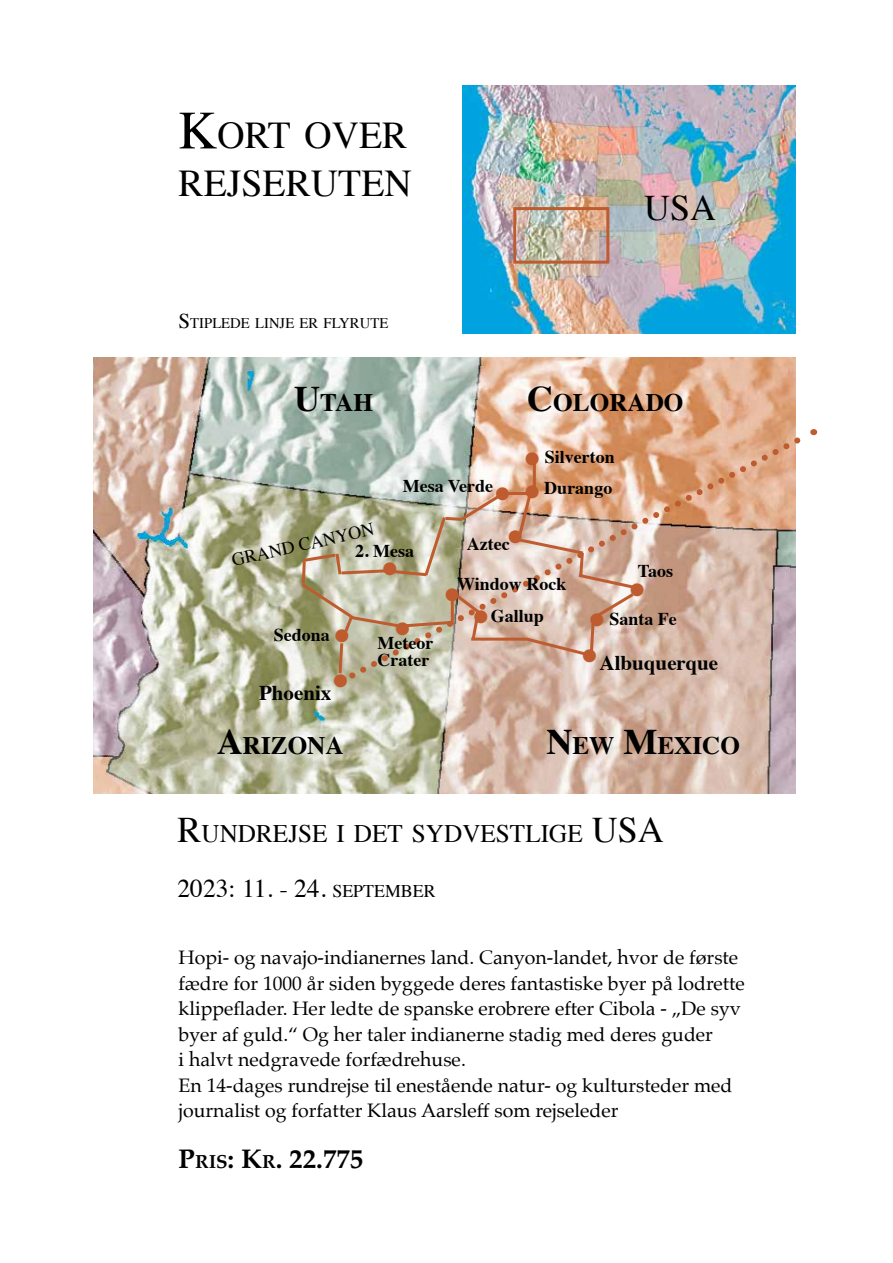
<style>
.page{position:relative;width:893px;height:1263px;background:#fff}
.page>*{position:absolute;margin:0;border:0;box-sizing:border-box;transform-origin:0 0}
.t1{font:37.8px/48px "Times";color:#000}
.t2{font:36px "Times";color:#000}
.t3{font:700 27px "Palatino";color:#000}
.t4{font:25.5px "Times";color:#000}
.t5{font:700 25.2px "Times";color:#000}
.t6{font:25.2px "Times";color:#000}
.t7{font:700 21px "Times";color:#000}
.t8{font:19.5px/25.5px "Palatino";color:#000}
.t9{font:700 18px/17.2px "Times";color:#000}
.t10{font:18px "Times";color:#000}
.t11{font:18px "Zapf Dingbats ITC";color:#bf5c2f}
.t12{font:14.7px "Times";color:#000}
.s1{font-size:54px}
.s2{font-size:21px}
.s3{font-size:36px}
.s4{color:#bf5c2f}
.s5{font-size:17.85px}
.s6{font-size:18.9px}
</style>
<div class="page">
<img style="left:462px;top:85px;width:333px;height:249px">
<div style="left:513px;top:207px;width:96px;height:57px;border:3px solid #bf5c2f"></div>
<img style="left:94px;top:357px;width:701px;height:436px">
<svg style="left:344px;top:427px;width:472px;height:257px;background:#d6b8a5"></svg>
<hr style="left:533px;top:462px;width:3px;height:29px;background:#bf5c2f">
<hr style="left:503px;top:492px;width:26px;height:3px;background:#bf5c2f">
<hr style="left:471px;top:638px;width:57px;height:3px;background:#bf5c2f">
<svg style="left:513px;top:490px;width:125px;height:167px;background:#dabaa8"></svg>
<svg style="left:299px;top:492px;width:204px;height:192px;background:#c2b9a1"></svg>
<h1 class="t1" style="left:179px;top:108px;width:234px"><span class="s1">K</span>ORT OVER<br>REJSERUTEN</h1>
<p class="t12" style="left:179px;top:310px;width:211px"><span class="s2">S</span>TIPLEDE LINJE ER FLYRUTE</p>
<h2 class="t2" style="left:644px;top:174px;width:25px">USA</h2>
<p class="t5" style="left:294px;top:379px;width:80px"><span class="s3">U</span>TAH</p>
<p class="t5" style="left:527px;top:379px;width:158px"><span class="s3">C</span>OLORADO</p>
<p class="t9" style="left:525px;top:446px;width:91px"><span class="s4">●</span> Silverton</p>
<p class="t11" style="left:525px;top:483px;width:16px">●</p>
<p class="t9" style="left:403px;top:475px;width:92px">Mesa Verde</p>
<p class="t9" style="left:544px;top:478px;width:70px">Durango</p>
<p class="t9" style="left:467px;top:533px;width:44px">Aztec</p>
<p class="t11" style="left:495px;top:486px;width:16px">●</p>
<p class="t10" style="left:228px;top:544px;width:147px;rotate:-13deg">GRAND CANYON</p>
<p class="t11" style="left:508px;top:528px;width:16px">●</p>
<p class="t9" style="left:355px;top:541px;width:60px">2. Mesa</p>
<p class="t11" style="left:383px;top:560px;width:16px">●</p>
<p class="t9" style="left:457px;top:573px;width:111px">Window Rock</p>
<p class="t11" style="left:445px;top:586px;width:16px">●</p>
<p class="t9" style="left:638px;top:560px;width:37px">Taos</p>
<p class="t11" style="left:630px;top:582px;width:16px">●</p>
<p class="t9" style="left:274px;top:624px;width:77px">Sedona <span class="s4">●</span></p>
<p class="t11" style="left:334px;top:672px;width:16px">●</p>
<p class="t7" style="left:259px;top:673px;width:74px">Phoenix</p>
<p class="t5" style="left:217px;top:721px;width:127px"><span class="s3">A</span>RIZONA</p>
<p class="t11" style="left:395px;top:620px;width:16px">●</p>
<p class="t9" style="left:377px;top:632px;width:57px">Meteor<br>Crater</p>
<p class="t9" style="left:474px;top:605px;width:71px"><span class="s4">●</span> Gallup</p>
<p class="t9" style="left:590px;top:609px;width:89px"><span class="s4">●</span> Santa Fe</p>
<p class="t11" style="left:583px;top:647px;width:16px">●</p>
<p class="t7" style="left:600px;top:642px;width:120px">Albuquerque</p>
<p class="t5" style="left:546px;top:721px;width:195px"><span class="s3">N</span>EW <span class="s3">M</span>EXICO</p>
<p class="t6" style="left:178px;top:810px;width:439px"><span class="s3">R</span>UNDREJSE I DET SYDVESTLIGE <span class="s3">USA</span></p>
<h3 class="t4" style="left:178px;top:865px;width:260px">2023: 11. - 24. <span class="s5">SEPTEMBER</span></h3>
<p class="t8" style="left:179px;top:945px;width:568px">Hopi- og navajo-indianernes land. Canyon-landet, hvor de første fædre for 1000 år siden byggede deres fantastiske byer på lodrette klippeflader. Her ledte de spanske erobrere efter Cibola - „De syv byer af guld.“ Og her taler indianerne stadig med deres guder<br>i halvt nedgravede forfædrehuse.<br>En 14-dages rundrejse til enestående natur- og kultursteder med journalist og forfatter Klaus Aarsleff som rejseleder</p>
<h3 class="t3" style="left:179px;top:1136px;width:186px">P<span class="s6">RIS</span>: K<span class="s6">R</span>. 22.775</h3>
</div>
